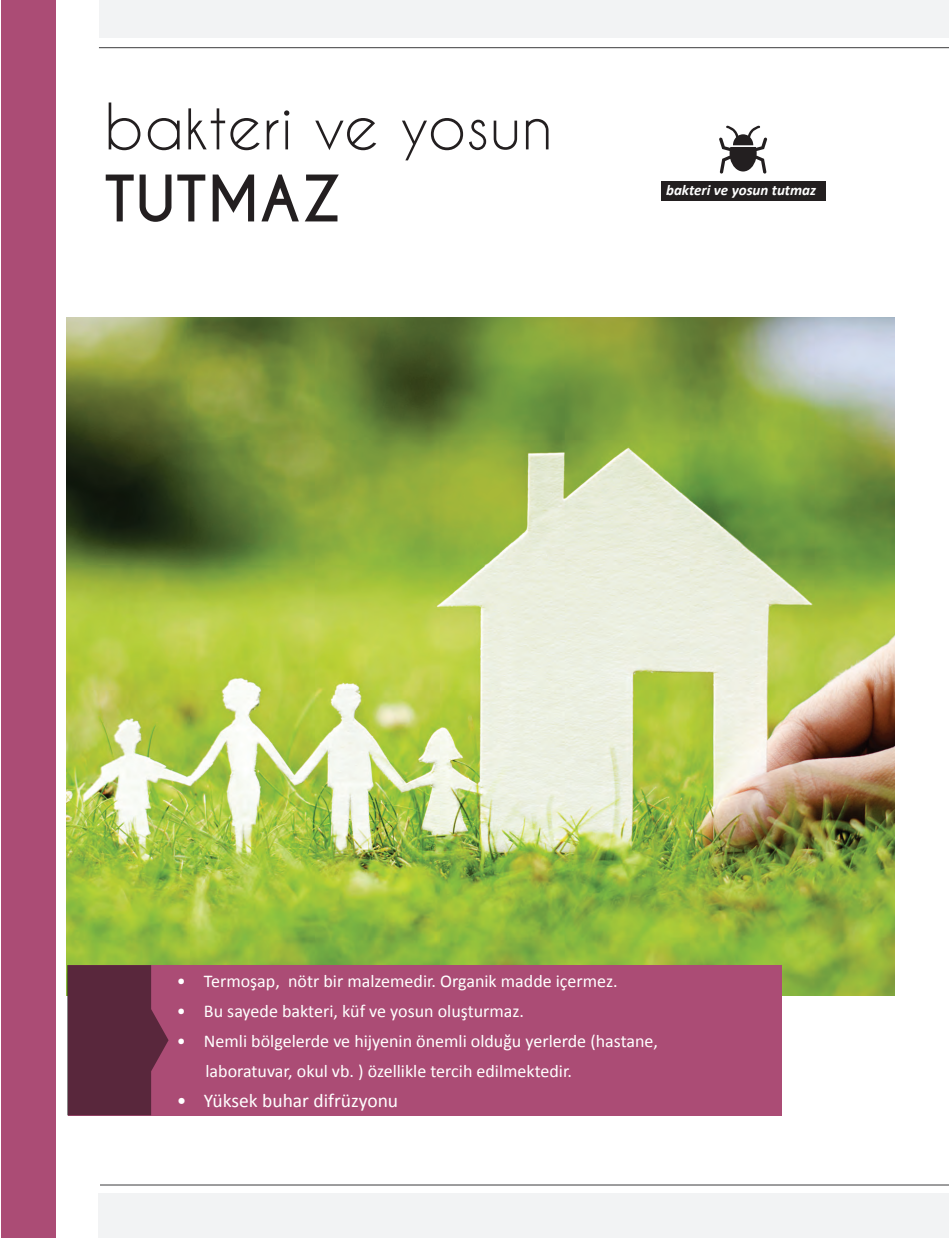
<style>
.page{position:relative;width:949px;height:1238px;background:#fff}
.page>*{position:absolute;margin:0;border:0;box-sizing:border-box;transform-origin:0 0}
.t1{font:60px "Caviar Dreams";color:#231f20}
.t2{font:700 60px "Caviar Dreams";color:#231f20}
.t3{font:19.5px "Calibri";color:#fff}
.t4{font:18px/30px "Calibri";color:#fff}
.t5{font:italic 700 15px "Calibri";color:#fff}
</style>
<div class="page">
<hr style="left:100px;top:1184px;width:848px;height:1px;background:#3c3c3d">
<hr style="left:99px;top:47px;width:849px;height:1px;background:#3c3c3d">
<div style="left:99px;top:0;width:849px;height:38px;background:#f2f3f4"></div>
<div style="left:1px;top:0;width:54px;height:1237px;background:#ab4c75"></div>
<div style="left:99px;top:1193px;width:849px;height:44px;background:#f2f3f4"></div>
<img style="left:67px;top:318px;width:827px;height:677px">
<svg style="left:719px;top:126px;width:48px;height:48px"></svg>
<div style="left:660px;top:181px;width:165px;height:20px;background:#231f20"></div>
<div style="left:68px;top:965px;width:713px;height:150px;background:#ab4c75"></div>
<svg style="left:67px;top:965px;width:101px;height:150px;background:#642c44"></svg>
<h1 class="t1" style="left:104px;top:91px;width:450px">bakteri ve yosun</h1>
<h1 class="t2" style="left:104px;top:162px;width:240px">TUTMAZ</h1>
<p class="t5" style="left:666px;top:180px;width:151px">bakteri ve yosun tutmaz</p>
<p class="t4" style="left:177px;top:965px;width:442px">• Termoşap, nötr bir malzemedir. Organik madde içermez.</p>
<p class="t4" style="left:177px;top:995px;width:348px">• Bu sayede bakteri, küf ve yosun oluşturmaz.</p>
<p class="t4" style="left:205px;top:1025px;width:454px;text-indent:-28px">• Nemli bölgelerde ve hijyenin önemli olduğu yerlerde (hastane, laboratuvar, okul vb. ) özellikle tercih edilmektedir.</p>
<p class="t3" style="left:177px;top:1088px;width:223px">• Yüksek buhar difrüzyonu</p>
</div>
